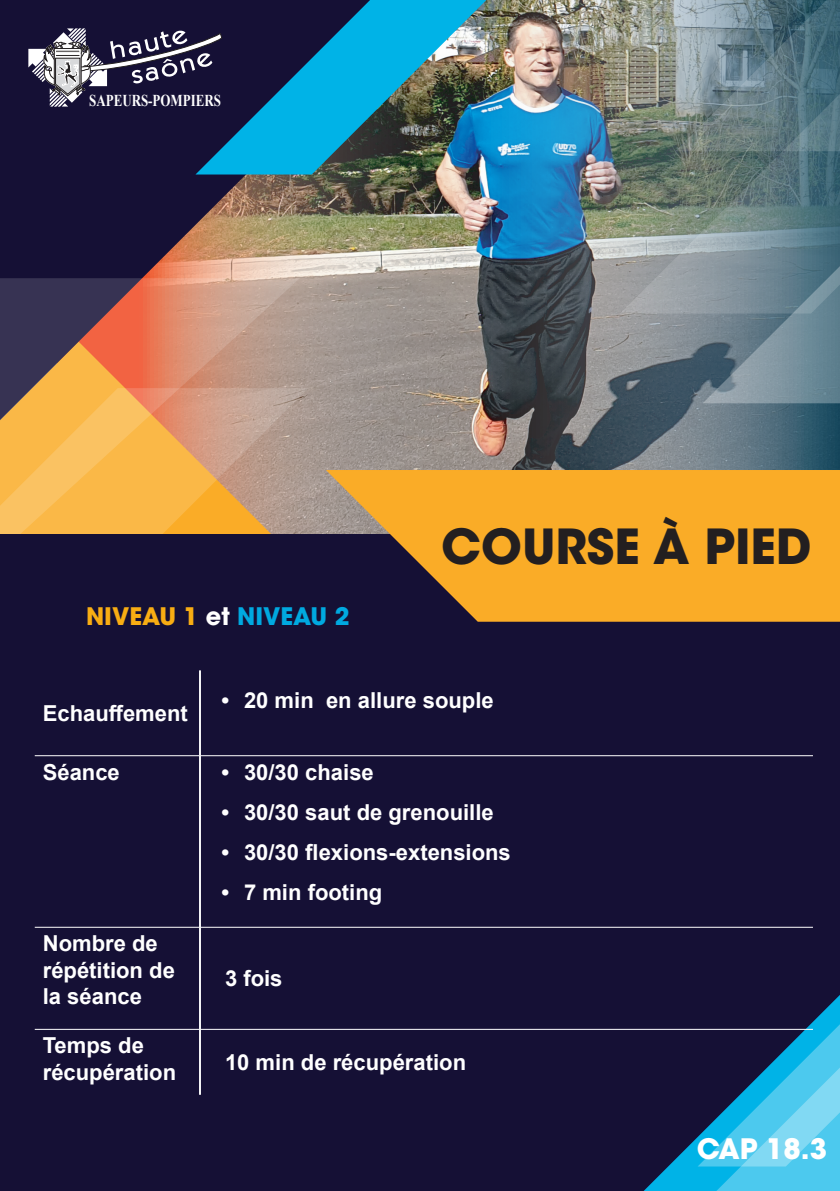
<style>
.page{position:relative;width:840px;height:1191px;background:#fff}
.page>*{position:absolute;margin:0;border:0;box-sizing:border-box;transform-origin:0 0}
.t1{font:700 48px "ITC Avant Garde Std";color:#231f20}
.t2{font:700 28px "ITC Avant Garde Std";color:#fff}
.t3{font:700 24px "ITC Avant Garde Std";color:#f8ad13}
.t4{font:700 22px/26.4px "Arial";color:#fff}
.t5{font:700 16.6px "Times New Roman";color:#fff;scale:.78 1}
.s1{color:#fff}
.s2{color:#00a9e0}
</style>
<div class="page">
<img style="left:350px;top:0;width:489px;height:470px">
<svg style="left:0;top:0;width:420px;height:420px;background:#5a505a"></svg>
<svg style="left:195px;top:0;width:291px;height:174px;background:#1e6b8a"></svg>
<svg style="left:702px;top:313px;width:137px;height:90px;background:#6f8693"></svg>
<svg style="left:0;top:278px;width:300px;height:110px;background:#a87467"></svg>
<svg style="left:0;top:388px;width:308px;height:147px;background:#e3ab5f"></svg>
<svg style="left:619px;top:0;width:220px;height:313px;background:#738789"></svg>
<div style="left:0;top:535px;width:839px;height:656px;background:#151035"></div>
<svg style="left:593px;top:926px;width:246px;height:265px"></svg>
<svg style="left:326px;top:470px;width:513px;height:152px;background:#d8962c"></svg>
<svg style="left:28px;top:28px;width:194px;height:79px;background:#4f4b65"></svg>
<hr style="left:35px;top:927px;width:165px;height:1px;background:#fff">
<hr style="left:35px;top:1029px;width:165px;height:1px;background:#fff">
<hr style="left:35px;top:755px;width:165px;height:1px;background:#fff">
<hr style="left:199px;top:670px;width:1px;height:85px;background:#fff">
<hr style="left:200px;top:670px;width:1px;height:85px;background:#fff">
<hr style="left:199px;top:756px;width:1px;height:171px;background:#fff">
<hr style="left:200px;top:756px;width:1px;height:171px;background:#fff">
<hr style="left:199px;top:927px;width:1px;height:102px;background:#fff">
<hr style="left:200px;top:927px;width:1px;height:102px;background:#fff">
<hr style="left:199px;top:1029px;width:1px;height:65px;background:#fff">
<hr style="left:200px;top:1029px;width:1px;height:65px;background:#fff">
<hr style="left:200px;top:755px;width:612px;height:1px;background:#fff">
<hr style="left:200px;top:927px;width:612px;height:1px;background:#fff">
<hr style="left:200px;top:1029px;width:612px;height:1px;background:#fff">
<p class="t5" style="left:89px;top:89px;width:170px">SAPEURS-POMPIERS</p>
<p class="t3" style="left:86px;top:600px;width:265px">NIVEAU 1 <span class="s1">et</span> <span class="s2">NIVEAU 2</span></p>
<p class="t1" style="left:441px;top:515px;width:372px">COURSE À PIED</p>
<p class="t4" style="left:43px;top:700px;width:146px">Echauffement</p>
<p class="t4" style="left:221px;top:687px;width:274px">• 20 min en allure souple</p>
<p class="t4" style="left:43px;top:759px;width:79px">Séance</p>
<p class="t4" style="left:221px;top:759px;width:154px">• 30/30 chaise</p>
<p class="t4" style="left:221px;top:799px;width:274px">• 30/30 saut de grenouille</p>
<p class="t4" style="left:221px;top:839px;width:291px">• 30/30 flexions-extensions</p>
<p class="t4" style="left:221px;top:879px;width:162px">• 7 min footing</p>
<p class="t4" style="left:43px;top:930px;width:134px">Nombre de répétition de la séance</p>
<p class="t4" style="left:225px;top:965px;width:59px">3 fois</p>
<p class="t4" style="left:43px;top:1032px;width:103px">Temps de</p>
<p class="t4" style="left:43px;top:1059px;width:135px">récupération</p>
<p class="t4" style="left:225px;top:1049px;width:242px">10 min de récupération</p>
<p class="t2" style="left:696px;top:1130px;width:132px">CAP 18.3</p>
</div>
